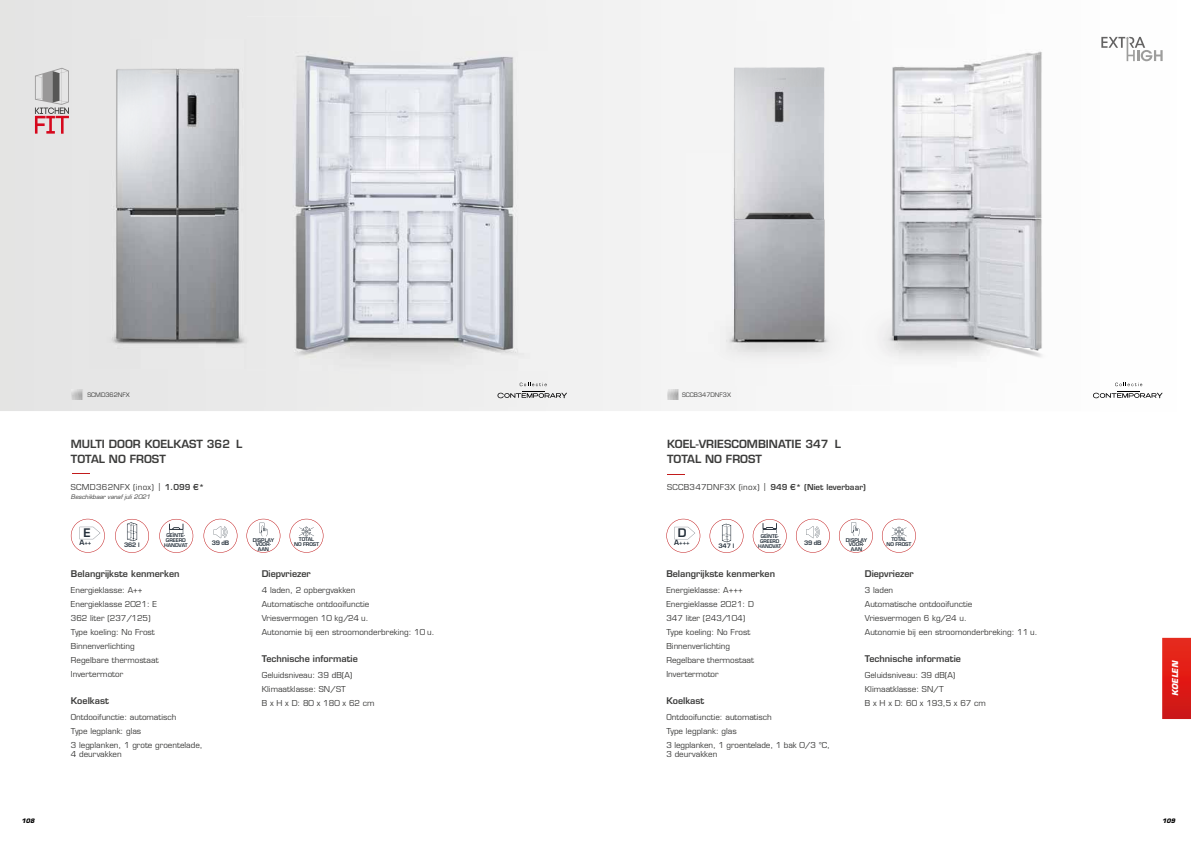
<style>
.page{position:relative;width:1191px;height:842px;background:#fff}
.page>*{position:absolute;margin:0;border:0;box-sizing:border-box;transform-origin:0 0}
.t1{font:600 11.5px "Eurostile LT Std";color:#25303b}
.t2{font:600 11px/15px "Eurostile LT Std";color:#3c3c3b}
.t3{font:600 9px "Eurostile LT Std";color:#3c3c3b}
.t4{font:8px/14px "Eurostile LT Std";color:#3c3c3b}
.t5{font:600 8px "Eurostile LT Std";color:#3c3c3b}
.t6{font:8px "Eurostile LT Std";letter-spacing:.035em;color:#3c3c3b}
.t7{font:italic 700 8px "Eurostile LT Std";color:#fff}
.t8{font:italic 6px "Eurostile LT Std";color:#3c3c3b}
.t9{font:600 6px "Eurostile LT Std";letter-spacing:-.025em;color:#25303b}
.t10{font:6px "Eurostile LT Std";color:#3c3c3b}
.t11{font:italic 700 6px "Eurostile LT Std";color:#000}
.t12{font:600 5px/4.5px "Eurostile LT Std";letter-spacing:-.01em;color:#25303b;text-align:center}
.t13{font:600 5px/5px "Eurostile LT Std";letter-spacing:-.01em;color:#25303b;text-align:center;scale:.94 1}
.s1{font-weight:600}
.s2{font-weight:400}
.s3{font-size:7px}
</style>
<div class="page">
<svg style="left:0;top:0;width:1163px;height:411px"></svg>
<svg style="left:72px;top:473px;width:17px;height:1px"></svg>
<svg style="left:35px;top:68px;width:34px;height:66px;background:#c1acae"></svg>
<svg style="left:72px;top:390px;width:12px;height:10px"></svg>
<div style="left:247px;top:16px;width:312px;height:36px;background:#ededed"></div>
<img style="left:266px;top:52px;width:293px;height:283px">
<img style="left:247px;top:335px;width:312px;height:72px">
<img style="left:89px;top:39px;width:177px;height:329px">
<svg style="left:667px;top:474px;width:18px;height:1px"></svg>
<svg style="left:666px;top:519px;width:34px;height:34px"></svg>
<svg style="left:709px;top:519px;width:34px;height:34px"></svg>
<svg style="left:882px;top:519px;width:34px;height:34px"></svg>
<svg style="left:796px;top:519px;width:34px;height:34px"></svg>
<svg style="left:839px;top:519px;width:34px;height:34px"></svg>
<img style="left:686px;top:22px;width:174px;height:330px">
<div style="left:686px;top:352px;width:207px;height:33px;background:#f5f5f5"></div>
<img style="left:860px;top:15px;width:130px;height:33px">
<img style="left:990px;top:15px;width:65px;height:367px">
<img style="left:893px;top:48px;width:97px;height:334px">
<img style="left:860px;top:22px;width:33px;height:360px">
<svg style="left:667px;top:390px;width:12px;height:10px"></svg>
<svg style="left:71px;top:519px;width:34px;height:34px"></svg>
<svg style="left:115px;top:519px;width:34px;height:34px"></svg>
<svg style="left:289px;top:519px;width:34px;height:34px"></svg>
<svg style="left:246px;top:519px;width:34px;height:34px"></svg>
<svg style="left:159px;top:519px;width:34px;height:34px"></svg>
<svg style="left:203px;top:519px;width:34px;height:34px"></svg>
<svg style="left:752px;top:519px;width:34px;height:34px"></svg>
<svg style="left:1101px;top:37px;width:61px;height:24px"></svg>
<svg style="left:497px;top:383px;width:70px;height:15px"></svg>
<svg style="left:1093px;top:383px;width:69px;height:15px"></svg>
<div style="left:1162px;top:638px;width:29px;height:81px;background:linear-gradient(to bottom,#ec281a,#cf1315)"></div>
<p class="t10" style="left:87px;top:391px;width:44px">SCMD362NFX</p>
<h2 class="t2" style="left:71px;top:436px;width:173px">MULTI DOOR KOELKAST 362 L<br>TOTAL NO FROST</h2>
<p class="t6" style="left:71px;top:482px;width:135px">SCMD362NFX (inox) | <span class="s1">1.099 €*</span></p>
<p class="t8" style="left:71px;top:493px;width:81px">Beschikbaar vanaf juli 2021</p>
<p class="t10" style="left:682px;top:391px;width:50px">SCCB347DNF3X</p>
<h2 class="t2" style="left:667px;top:436px;width:175px">KOEL-VRIESCOMBINATIE 347 L<br>TOTAL NO FROST</h2>
<p class="t5" style="left:667px;top:482px;width:200px"><span class="s2">SCCB347DNF3X (inox) |</span> 949 €* (Niet leverbaar)</p>
<h1 class="t1" style="left:84px;top:525px;width:9px">E</h1>
<p class="t9" style="left:79px;top:539px;width:13px"><span class="s3">A</span>++</p>
<h1 class="t1" style="left:677px;top:525px;width:10px">D</h1>
<p class="t9" style="left:674px;top:539px;width:17px"><span class="s3">A</span>+++</p>
<p class="t12" style="left:164px;top:533px;width:25px;line-height:5px">GEÏNTE-<br>GREERD<br>HANDVAT</p>
<p class="t9" style="left:212px;top:539px;width:19px">39 dB</p>
<p class="t13" style="left:758px;top:534px;width:26px">GEÏNTE-<br>GREERD<br>HANDVAT</p>
<p class="t12" style="left:294px;top:537px;width:26px;line-height:5px">TOTAL<br>NO FROST</p>
<p class="t12" style="left:886px;top:537px;width:26px;line-height:5px">TOTAL<br>NO FROST</p>
<p class="t9" style="left:804px;top:539px;width:19px">39 dB</p>
<p class="t12" style="left:846px;top:537px;width:23px">DISPLAY<br>VOOR-<br>AAN</p>
<p class="t9" style="left:124px;top:541px;width:17px">362 l</p>
<p class="t12" style="left:253px;top:537px;width:23px">DISPLAY<br>VOOR-<br>AAN</p>
<p class="t9" style="left:718px;top:542px;width:17px">347 l</p>
<p class="t3" style="left:71px;top:568px;width:110px">Belangrijkste kenmerken</p>
<p class="t4" style="left:71px;top:583px;width:89px">Energieklasse: A++<br>Energieklasse 2021: E<br>362 liter (237/125)<br>Type koeling: No Frost<br>Binnenverlichting<br>Regelbare thermostaat<br>Invertermotor</p>
<p class="t3" style="left:71px;top:695px;width:40px">Koelkast</p>
<p class="t4" style="left:71px;top:710px;width:133px">Ontdooifunctie: automatisch<br>Type legplank: glas<br>3 legplanken, 1 grote groentelade,</p>
<p class="t4" style="left:71px;top:747px;width:52px">4 deurvakken</p>
<p class="t3" style="left:262px;top:568px;width:50px">Diepvriezer</p>
<p class="t4" style="left:262px;top:583px;width:174px">4 laden, 2 opbergvakken<br>Automatische ontdooifunctie<br>Vriesvermogen 10 kg/24 u.<br>Autonomie bij een stroomonderbreking: 10 u.</p>
<p class="t3" style="left:262px;top:653px;width:98px">Technische informatie</p>
<p class="t4" style="left:262px;top:668px;width:114px">Geluidsniveau: 39 dB(A)<br>Klimaatklasse: SN/ST<br>B x H x D: 80 x 180 x 62 cm</p>
<p class="t3" style="left:666px;top:568px;width:110px">Belangrijkste kenmerken</p>
<p class="t4" style="left:666px;top:583px;width:89px">Energieklasse: A+++<br>Energieklasse 2021: D<br>347 liter (243/104)<br>Type koeling: No Frost<br>Binnenverlichting<br>Regelbare thermostaat<br>Invertermotor</p>
<p class="t3" style="left:666px;top:695px;width:40px">Koelkast</p>
<p class="t4" style="left:666px;top:710px;width:165px">Ontdooifunctie: automatisch<br>Type legplank: glas<br>3 legplanken, 1 groentelade, 1 bak 0/3 °C,</p>
<p class="t4" style="left:666px;top:747px;width:52px">3 deurvakken</p>
<p class="t3" style="left:865px;top:568px;width:50px">Diepvriezer</p>
<p class="t4" style="left:865px;top:583px;width:174px">3 laden<br>Automatische ontdooifunctie<br>Vriesvermogen 6 kg/24 u.<br>Autonomie bij een stroomonderbreking: 11 u.</p>
<p class="t3" style="left:865px;top:653px;width:98px">Technische informatie</p>
<p class="t4" style="left:865px;top:668px;width:122px">Geluidsniveau: 39 dB(A)<br>Klimaatklasse: SN/T<br>B x H x D: 60 x 193,5 x 67 cm</p>
<p class="t7" style="left:1170px;top:696px;width:37px;rotate:-90deg">KOELEN</p>
<p class="t11" style="left:22px;top:817px;width:14px">108</p>
<p class="t11" style="left:1162px;top:817px;width:14px">109</p>
</div>
